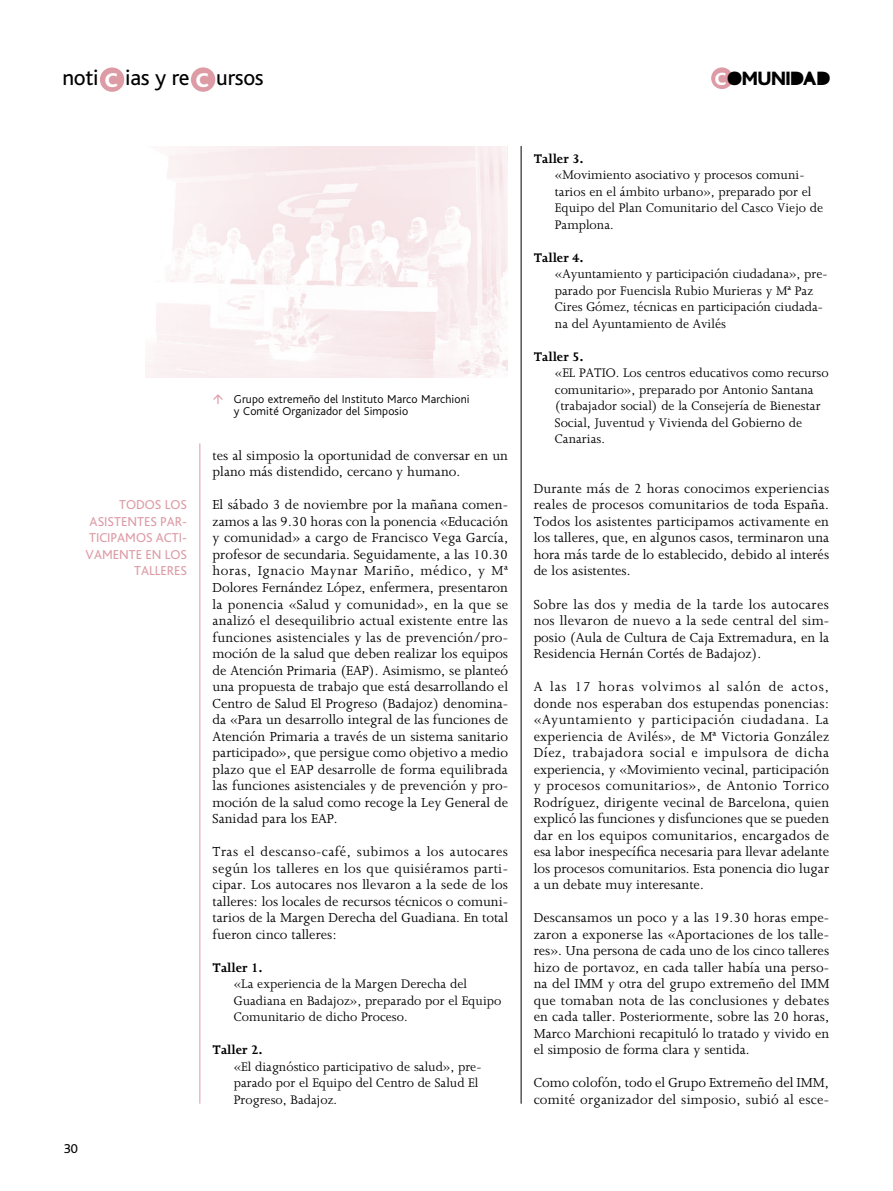
<style>
.page{position:relative;width:893px;height:1191px;background:#fff}
.page>*{position:absolute;margin:0;border:0;box-sizing:border-box;transform-origin:0 0}
.t1{font:22.8px "Bliss";letter-spacing:-.015em;color:#000}
.t2{font:800 20.25px "Bliss";letter-spacing:-.025em;color:#000}
.t3{font:15px/16.5px "Joanna";color:#000;text-align:justify}
.t4{font:14.25px/16.5px "Joanna";color:#000}
.t5{font:700 14.25px "Joanna";color:#000}
.t6{font:13.5px/16.5px "Bliss";color:#dd9ba5}
.t7{font:13.5px "Bliss";color:#000}
.t8{font:300 12px/12px "Bliss";letter-spacing:.01em;color:#000}
.s1{font-weight:800;font-size:20.85px;color:#fff}
.s2{color:#dd9ba5}
.s3{font-size:18.6px;color:#fff}
</style>
<div class="page">
<div style="left:711px;top:67px;width:22px;height:22px;background:#dd9ba5;border-radius:50%"></div>
<div style="left:729px;top:73px;width:11px;height:11px;background:#000;border-radius:50%"></div>
<div style="left:792px;top:73px;width:10px;height:11px;background:#000;border-radius:50%"></div>
<div style="left:818px;top:72px;width:10px;height:11px;background:#000;border-radius:50%"></div>
<svg style="left:807px;top:73px;width:5px;height:7px"></svg>
<div style="left:191px;top:67px;width:24px;height:25px;background:#dd9ba5;border-radius:50%"></div>
<div style="left:100px;top:67px;width:24px;height:25px;background:#dd9ba5;border-radius:50%"></div>
<img style="left:146px;top:146px;width:362px;height:231px">
<hr style="left:200px;top:443px;width:1px;height:660px;background:#dd9ba5">
<hr style="left:521px;top:146px;width:1px;height:957px;background:#000">
<h1 class="t1" style="left:63px;top:65px;width:203px">NOTI <span class="s1">C</span> IAS Y RE <span class="s1">C</span> URSOS</h1>
<p class="t6" style="left:119px;top:497px;width:17px">TODOS</p>
<p class="t6" style="left:165px;top:497px;width:15px">LOS</p>
<p class="t6" style="left:90px;top:513px;width:8px">ASISTENTES</p>
<p class="t6" style="left:160px;top:513px;width:28px">PAR -</p>
<p class="t6" style="left:89px;top:530px;width:8px">TICIPAMOS</p>
<p class="t6" style="left:156px;top:530px;width:8px">ACTI</p>
<p class="t6" style="left:182px;top:530px;width:6px">-</p>
<p class="t6" style="left:86px;top:546px;width:9px">VAMENTE</p>
<p class="t6" style="left:134px;top:546px;width:46px;text-indent:11px">EN LOS<br>TALLERES</p>
<p class="t7" style="left:64px;top:1141px;width:16px">30</p>
<p class="t8" style="left:234px;top:393px;width:237px;text-indent:-21px"><span class="s2">•</span> Grupo extremeño del Instituto Marco Marchioni y Comité Organizador del Simposio</p>
<p class="t3" style="left:213px;top:447px;width:297px">tes al simposio la oportunidad de conversar en un plano más distendido, cercano y humano.</p>
<p class="t3" style="left:213px;top:497px;width:297px">El sábado 3 de noviembre por la mañana comen&shy;zamos a las 9.30 horas con la ponencia «Educación y comunidad» a cargo de Francisco Vega García, profesor de secundaria. Seguidamente, a las 10.30 horas, Ignacio Maynar Mariño, médico, y Mª Dolores Fernández López, enfermera, presentaron la ponencia «Salud y comunidad», en la que se analizó el desequilibrio actual existente entre las funciones asistenciales y las de prevención/pro&shy;moción de la salud que deben realizar los equipos de Atención Primaria (EAP). Asimismo, se planteó una propuesta de trabajo que está desarrollando el Centro de Salud El Progreso (Badajoz) denomina&shy;da «Para un desarrollo integral de las funciones de Atención Primaria a través de un sistema sanitario participado», que persigue como objetivo a medio plazo que el EAP desarrolle de forma equilibrada las funciones asistenciales y de prevención y pro&shy;moción de la salud como recoge la Ley General de Sanidad para los EAP.</p>
<p class="t3" style="left:213px;top:843px;width:297px">Tras el descanso-café, subimos a los autocares según los talleres en los que quisiéramos parti&shy;cipar. Los autocares nos llevaron a la sede de los talleres: los locales de recursos técnicos o comuni&shy;tarios de la Margen Derecha del Guadiana. En total fueron cinco talleres:</p>
<p class="t5" style="left:213px;top:959px;width:51px">Taller 1.</p>
<p class="t4" style="left:234px;top:975px;width:269px">«La experiencia de la Margen Derecha del<br>Guadiana en Badajoz», preparado por el Equipo<br>Comunitario de dicho Proceso.</p>
<p class="t5" style="left:213px;top:1042px;width:51px">Taller 2.</p>
<p class="t4" style="left:234px;top:1058px;width:249px">«El diagnóstico participativo de salud», pre&shy;parado por el Equipo del Centro de Salud El<br>Progreso, Badajoz.</p>
<h2 class="t2" style="left:715px;top:68px;width:117px"><span class="s3">C</span>OMUNIDAD</h2>
<p class="t5" style="left:534px;top:151px;width:51px">Taller 3.</p>
<p class="t4" style="left:555px;top:167px;width:270px">«Movimiento asociativo y procesos comuni&shy;tarios en el ámbito urbano», preparado por el Equipo del Plan Comunitario del Casco Viejo de Pamplona.</p>
<p class="t5" style="left:534px;top:250px;width:51px">Taller 4.</p>
<p class="t4" style="left:555px;top:266px;width:274px">«Ayuntamiento y participación ciudadana», pre&shy;parado por Fuencisla Rubio Murieras y Mª Paz Cires Gómez, técnicas en participación ciudada&shy;na del Ayuntamiento de Avilés</p>
<p class="t5" style="left:534px;top:349px;width:51px">Taller 5.</p>
<p class="t4" style="left:555px;top:365px;width:275px">«EL PATIO. Los centros educativos como recurso comunitario», preparado por Antonio Santana (trabajador social) de la Consejería de Bienestar Social, Juventud y Vivienda del Gobierno de Canarias.</p>
<p class="t3" style="left:534px;top:480px;width:297px">Durante más de 2 horas conocimos experiencias reales de procesos comunitarios de toda España.<br>Todos los asistentes participamos activamente en los talleres, que, en algunos casos, terminaron una hora más tarde de lo establecido, debido al interés de los asistentes.</p>
<p class="t3" style="left:534px;top:596px;width:297px">Sobre las dos y media de la tarde los autocares nos llevaron de nuevo a la sede central del sim&shy;posio (Aula de Cultura de Caja Extremadura, en la Residencia Hernán Cortés de Badajoz).</p>
<p class="t3" style="left:534px;top:678px;width:297px">A las 17 horas volvimos al salón de actos, donde nos esperaban dos estupendas ponencias: «Ayuntamiento y participación ciudadana. La experiencia de Avilés», de Mª Victoria González Díez, trabajadora social e impulsora de dicha experiencia, y «Movimiento vecinal, participación y procesos comunitarios», de Antonio Torrico Rodríguez, dirigente vecinal de Barcelona, quien explicó las funciones y disfunciones que se pueden dar en los equipos comunitarios, encargados de esa labor inespecífica necesaria para llevar adelante los procesos comunitarios. Esta ponencia dio lugar a un debate muy interesante.</p>
<p class="t3" style="left:534px;top:909px;width:297px">Descansamos un poco y a las 19.30 horas empe&shy;zaron a exponerse las «Aportaciones de los talle&shy;res». Una persona de cada uno de los cinco talleres hizo de portavoz, en cada taller había una perso&shy;na del IMM y otra del grupo extremeño del IMM que tomaban nota de las conclusiones y debates en cada taller. Posteriormente, sobre las 20 horas, Marco Marchioni recapituló lo tratado y vivido en el simposio de forma clara y sentida.</p>
<p class="t3" style="left:534px;top:1074px;width:297px">Como colofón, todo el Grupo Extremeño del IMM, comité organizador del simposio, subió al esce-</p>
</div>
